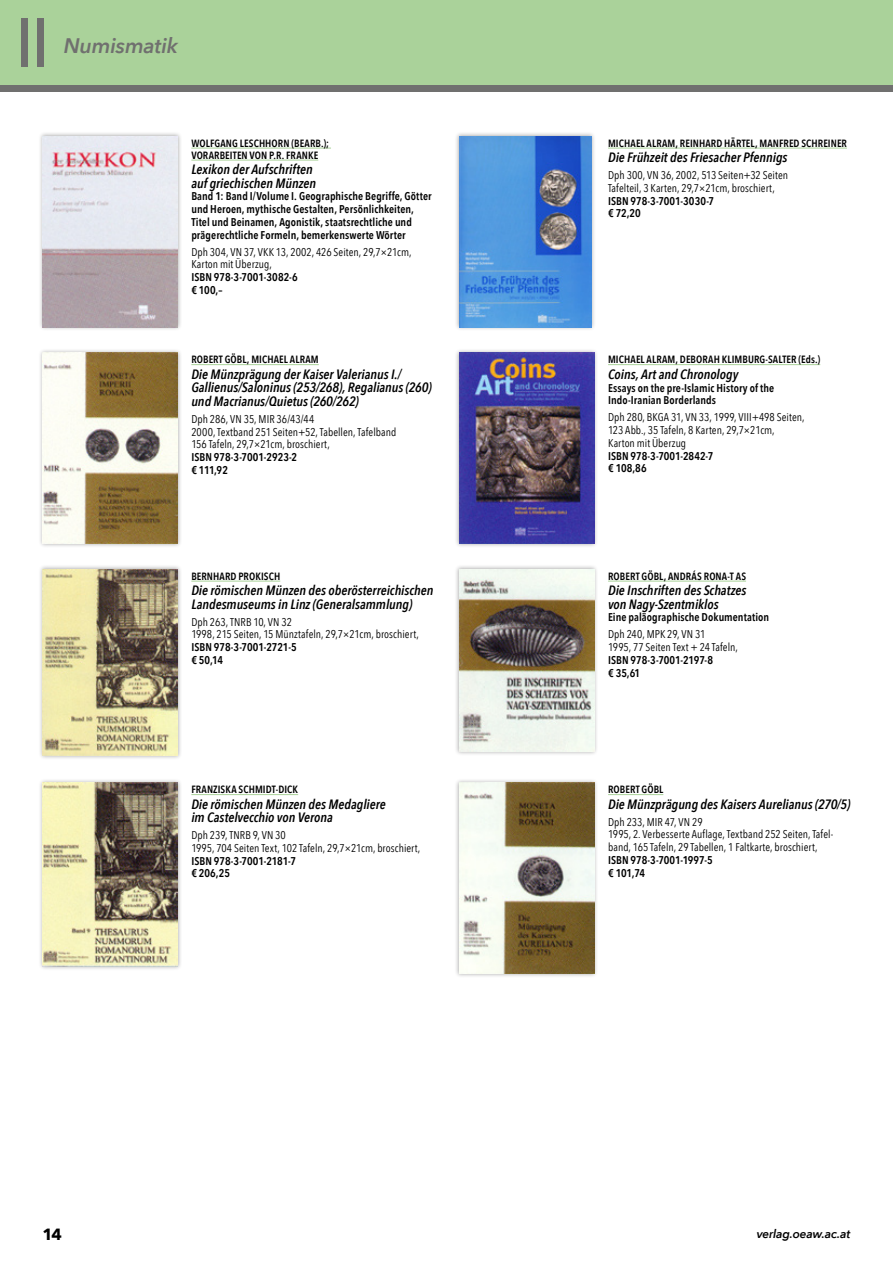
<style>
.page{position:relative;width:893px;height:1263px;background:#fff}
.page>*{position:absolute;margin:0;border:0;box-sizing:border-box;transform-origin:0 0}
.t1{font:italic 600 21px "Avenir Next";letter-spacing:-.01em;color:#70706f}
.t2{font:700 16.2px "Avenir Next";color:#000}
.t3{font:italic 600 13.5px/13.5px "Avenir Next Condensed";color:#000}
.t4{font:italic 600 12px "Avenir Next";letter-spacing:-.015em;color:#000}
.t5{font:11.25px/12.8px "Avenir Next Condensed";letter-spacing:.005em;color:#000}
.t6{font:600 11.25px/12.8px "Avenir Next Condensed";letter-spacing:.005em;color:#000}
.t7{font:600 10.5px/12px "Avenir Next Condensed";letter-spacing:.01em;color:#000}
</style>
<div class="page">
<div style="left:0;top:0;width:893px;height:91px;background:#70706f"></div>
<div style="left:0;top:0;width:893px;height:85px;background:#aad29a"></div>
<div style="left:21px;top:19px;width:7px;height:48px;background:#70706f"></div>
<div style="left:37px;top:19px;width:7px;height:48px;background:#70706f"></div>
<hr style="left:191px;top:148px;width:140px;height:1px;background:#aad29a">
<hr style="left:191px;top:160px;width:127px;height:1px;background:#aad29a">
<hr style="left:191px;top:364px;width:128px;height:1px;background:#aad29a">
<hr style="left:191px;top:581px;width:89px;height:1px;background:#aad29a">
<hr style="left:608px;top:148px;width:239px;height:1px;background:#aad29a">
<hr style="left:608px;top:364px;width:212px;height:1px;background:#aad29a">
<hr style="left:608px;top:581px;width:138px;height:1px;background:#aad29a">
<hr style="left:191px;top:794px;width:107px;height:1px;background:#aad29a">
<div style="left:38px;top:131px;width:144px;height:201px;background:#000;opacity:.33"></div>
<img style="left:43px;top:136px;width:135px;height:191px">
<div style="left:38px;top:348px;width:144px;height:200px;background:#000;opacity:.33"></div>
<img style="left:43px;top:353px;width:135px;height:191px">
<div style="left:38px;top:564px;width:144px;height:196px;background:#000;opacity:.33"></div>
<img style="left:43px;top:569px;width:135px;height:186px">
<hr style="left:608px;top:794px;width:55px;height:1px;background:#aad29a">
<div style="left:455px;top:778px;width:144px;height:200px;background:#000;opacity:.33"></div>
<img style="left:459px;top:783px;width:135px;height:190px">
<div style="left:455px;top:131px;width:141px;height:201px;background:#000;opacity:.33"></div>
<img style="left:459px;top:136px;width:132px;height:191px">
<div style="left:455px;top:348px;width:144px;height:200px;background:#000;opacity:.33"></div>
<img style="left:459px;top:353px;width:135px;height:191px">
<div style="left:455px;top:564px;width:144px;height:193px;background:#000;opacity:.33"></div>
<img style="left:459px;top:569px;width:135px;height:183px">
<div style="left:38px;top:778px;width:144px;height:193px;background:#000;opacity:.33"></div>
<img style="left:43px;top:783px;width:135px;height:183px">
<h1 class="t1" style="left:64px;top:28px;width:116px">Numismatik</h1>
<p class="t7" style="left:191px;top:137px;width:139px">WOLFGANG LESCHHORN (BEARB.);<br>VORARBEITEN VON P.R. FRANKE</p>
<p class="t3" style="left:191px;top:163px;width:126px">Lexikon der Aufschriften auf griechischen Münzen</p>
<p class="t6" style="left:191px;top:190px;width:242px">Band 1: Band I/Volume I. Geographische Begriffe, Götter und Heroen, mythische Gestalten, Persönlichkeiten, Titel und Beinamen, Agonistik, staatsrechtliche und prägerechtliche Formeln, bemerkenswerte Wörter</p>
<p class="t5" style="left:191px;top:245px;width:222px">Dph 304, VN 37, VKK 13, 2002, 426 Seiten, 29,7×21cm,<br>Karton mit Überzug,</p>
<p class="t6" style="left:191px;top:271px;width:108px">ISBN 978-3-7001-3082-6 € 100,–</p>
<p class="t7" style="left:191px;top:353px;width:129px">ROBERT GÖBL, MICHAEL ALRAM</p>
<p class="t3" style="left:191px;top:367px;width:242px">Die Münzprägung der Kaiser Valerianus I./<br>Gallienus/Saloninus (253/268), Regalianus (260) und Macrianus/Quietus (260/262)</p>
<p class="t5" style="left:191px;top:412px;width:206px">Dph 286, VN 35, MIR 36/43/44<br>2000, Textband 251 Seiten+52, Tabellen, Tafelband<br>156 Tafeln, 29,7×21cm, broschiert,</p>
<p class="t6" style="left:191px;top:450px;width:107px">ISBN 978-3-7001-2923-2 € 111,92</p>
<p class="t7" style="left:191px;top:570px;width:90px">BERNHARD PROKISCH</p>
<p class="t3" style="left:191px;top:584px;width:244px">Die römischen Münzen des oberösterreichischen<br>Landesmuseums in Linz (Generalsammlung)</p>
<p class="t5" style="left:191px;top:615px;width:229px">Dph 263, TNRB 10, VN 32<br>1998, 215 Seiten, 15 Münztafeln, 29,7×21cm, broschiert,</p>
<p class="t6" style="left:191px;top:641px;width:107px">ISBN 978-3-7001-2721-5 € 50,14</p>
<p class="t7" style="left:191px;top:783px;width:108px">FRANZISKA SCHMIDT-DICK</p>
<p class="t3" style="left:191px;top:797px;width:196px">Die römischen Münzen des Medagliere im Castelvecchio von Verona</p>
<p class="t5" style="left:191px;top:828px;width:231px">Dph 239, TNRB 9, VN 30<br>1995, 704 Seiten Text, 102 Tafeln, 29,7×21cm, broschiert,</p>
<p class="t6" style="left:191px;top:854px;width:106px">ISBN 978-3-7001-2181-7 € 206,25</p>
<p class="t7" style="left:608px;top:137px;width:240px">MICHAEL ALRAM, REINHARD HÄRTEL, MANFRED SCHREINER</p>
<p class="t3" style="left:608px;top:151px;width:181px">Die Frühzeit des Friesacher Pfennigs</p>
<p class="t5" style="left:608px;top:168px;width:182px">Dph 300, VN 36, 2002, 513 Seiten+32 Seiten<br>Tafelteil, 3 Karten, 29,7×21cm, broschiert,</p>
<p class="t6" style="left:608px;top:194px;width:108px">ISBN 978-3-7001-3030-7 € 72,20</p>
<p class="t7" style="left:608px;top:353px;width:214px">MICHAEL ALRAM, DEBORAH KLIMBURG-SALTER (Eds.)</p>
<p class="t3" style="left:608px;top:367px;width:132px">Coins, Art and Chronology</p>
<p class="t6" style="left:608px;top:381px;width:168px">Essays on the pre-Islamic History of the<br>Indo-Iranian Borderlands</p>
<p class="t5" style="left:608px;top:410px;width:198px">Dph 280, BKGA 31, VN 33, 1999, VIII+498 Seiten,<br>123 Abb., 35 Tafeln, 8 Karten, 29,7×21cm,<br>Karton mit Überzug</p>
<p class="t6" style="left:608px;top:449px;width:107px">ISBN 978-3-7001-2842-7 € 108,86</p>
<p class="t7" style="left:608px;top:570px;width:140px">ROBERT GÖBL, ANDRÁS RONA-T AS</p>
<p class="t3" style="left:608px;top:584px;width:140px">Die Inschriften des Schatzes von Nagy-Szentmiklos</p>
<p class="t6" style="left:608px;top:611px;width:163px">Eine paläographische Dokumentation</p>
<p class="t5" style="left:608px;top:628px;width:131px">Dph 240, MPK 29, VN 31<br>1995, 77 Seiten Text + 24 Tafeln,</p>
<p class="t6" style="left:608px;top:653px;width:107px">ISBN 978-3-7001-2197-8 € 35,61</p>
<p class="t7" style="left:608px;top:783px;width:57px">ROBERT GÖBL</p>
<p class="t3" style="left:608px;top:797px;width:244px">Die Münzprägung des Kaisers Aurelianus (270/5)</p>
<p class="t5" style="left:608px;top:815px;width:227px">Dph 233, MIR 47, VN 29<br>1995, 2. Verbesserte Auflage, Textband 252 Seiten, Tafel&shy;band, 165 Tafeln, 29 Tabellen, 1 Faltkarte, broschiert,</p>
<p class="t6" style="left:608px;top:853px;width:106px">ISBN 978-3-7001-1997-5 € 101,74</p>
<h2 class="t2" style="left:43px;top:1220px;width:21px">14</h2>
<p class="t4" style="left:757px;top:1223px;width:95px">verlag.oeaw.ac.at</p>
</div>
